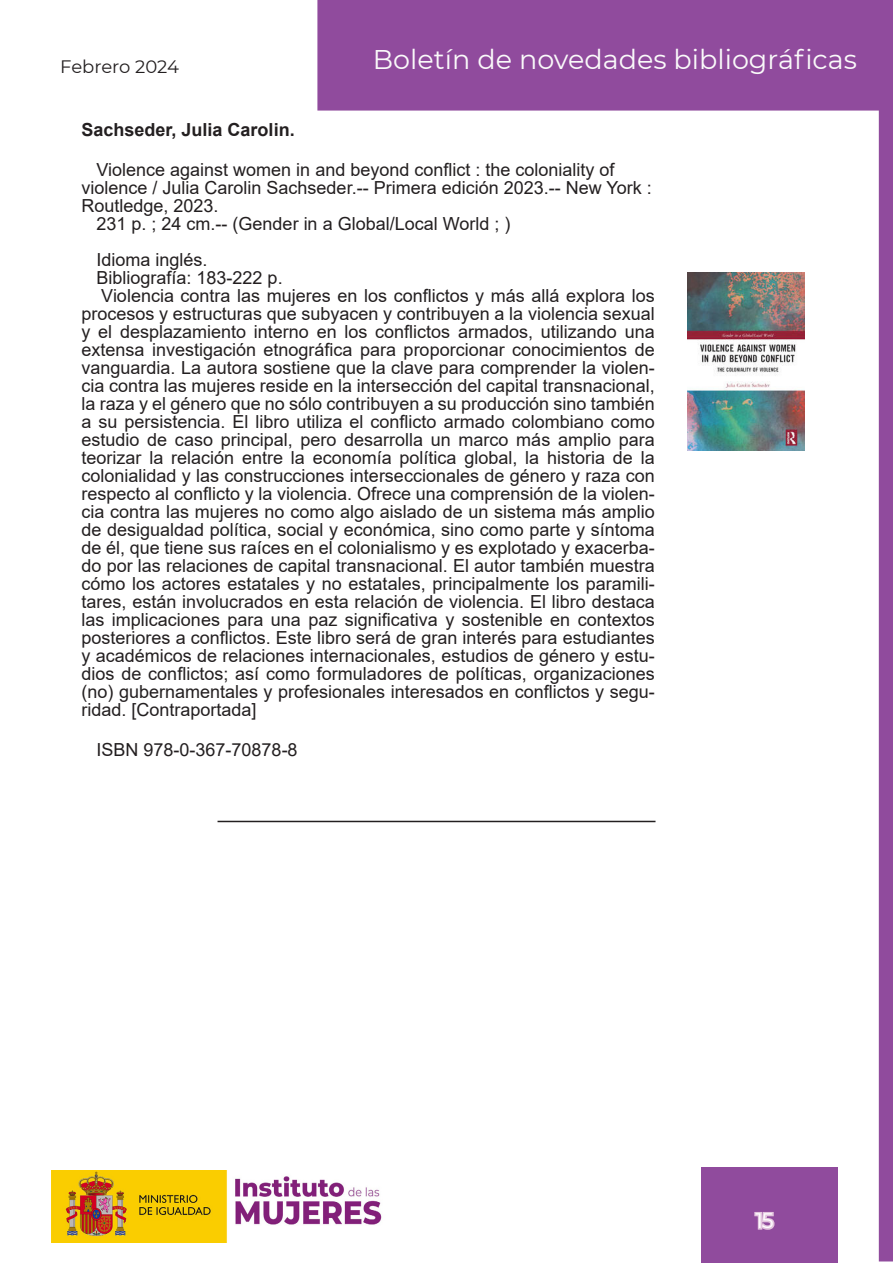
<style>
.page{position:relative;width:893px;height:1263px;background:#fff}
.page>*{position:absolute;margin:0;border:0;box-sizing:border-box;transform-origin:0 0}
.t1{font:27px "Montserrat";color:#fafafa}
.t2{font:21px "Montserrat";color:#fff}
.Cuerpo_de_texto{font:18px/18px "Arial";color:#231f20}
.Cuerpo_de_texto-2{font:700 18px "Arial";color:#231f20}
.t3{font:18px "Montserrat";letter-spacing:-.005em;color:#231f20}
</style>
<div class="page">
<div style="left:702px;top:1167px;width:136px;height:96px;background:#904b9d"></div>
<svg style="left:754px;top:1212px;width:21px;height:18px"></svg>
<div style="left:317px;top:0;width:576px;height:111px;background:#904b9d"></div>
<hr style="left:218px;top:821px;width:437px;height:1px;background:#231f20">
<div style="left:879px;top:110px;width:13px;height:1151px;background:#904b9d"></div>
<div style="left:879px;top:109px;width:14px;height:1152px;border:2px solid #904b9d"></div>
<img style="left:51px;top:1170px;width:331px;height:72px">
<img style="left:688px;top:273px;width:116px;height:178px">
<p class="t3" style="left:60px;top:55px;width:120px">Febrero 2024</p>
<p class="t1" style="left:373px;top:40px;width:485px">Boletín de novedades bibliográficas</p>
<p class="Cuerpo_de_texto-2" style="left:82px;top:117px;width:215px">Sachseder, Julia Carolin.</p>
<p class="Cuerpo_de_texto" style="left:82px;top:161px;width:572px;text-indent:15px">Violence against women in and beyond conflict : the coloniality of violence / Julia Carolin Sachseder.-- Primera edición 2023.-- New York :<br>Routledge, 2023.</p>
<p class="Cuerpo_de_texto" style="left:97px;top:215px;width:415px">231 p. ; 24 cm.-- (Gender in a Global/Local World ; )</p>
<p class="Cuerpo_de_texto" style="left:97px;top:251px;width:113px">Idioma inglés.</p>
<p class="Cuerpo_de_texto" style="left:97px;top:269px;width:188px">Bibliografía: 183-222 p.</p>
<p class="Cuerpo_de_texto" style="left:82px;top:287px;width:575px;text-align:justify;text-indent:20px">Violencia contra las mujeres en los conflictos y más allá explora los procesos y estructuras que subyacen y contribuyen a la violencia sexual y el desplazamiento interno en los conflictos armados, utilizando una extensa investigación etnográfica para proporcionar conocimientos de vanguardia. La autora sostiene que la clave para comprender la violen&shy;cia contra las mujeres reside en la intersección del capital transnacional, la raza y el género que no sólo contribuyen a su producción sino también a su persistencia. El libro utiliza el conflicto armado colombiano como estudio de caso principal, pero desarrolla un marco más amplio para teorizar la relación entre la economía política global, la historia de la colonialidad y las construcciones interseccionales de género y raza con respecto al conflicto y la violencia. Ofrece una comprensión de la violen&shy;cia contra las mujeres no como algo aislado de un sistema más amplio de desigualdad política, social y económica, sino como parte y síntoma de él, que tiene sus raíces en el colonialismo y es explotado y exacerba&shy;do por las relaciones de capital transnacional. El autor también muestra cómo los actores estatales y no estatales, principalmente los paramili&shy;tares, están involucrados en esta relación de violencia. El libro destaca las implicaciones para una paz significativa y sostenible en contextos posteriores a conflictos. Este libro será de gran interés para estudiantes y académicos de relaciones internacionales, estudios de género y estu&shy;dios de conflictos; así como formuladores de políticas, organizaciones (no) gubernamentales y profesionales interesados en conflictos y segu&shy;ridad. [Contraportada]</p>
<p class="Cuerpo_de_texto" style="left:97px;top:740px;width:203px">ISBN 978-0-367-70878-8</p>
<p class="t2" style="left:756px;top:1206px;width:20px">15</p>
</div>
